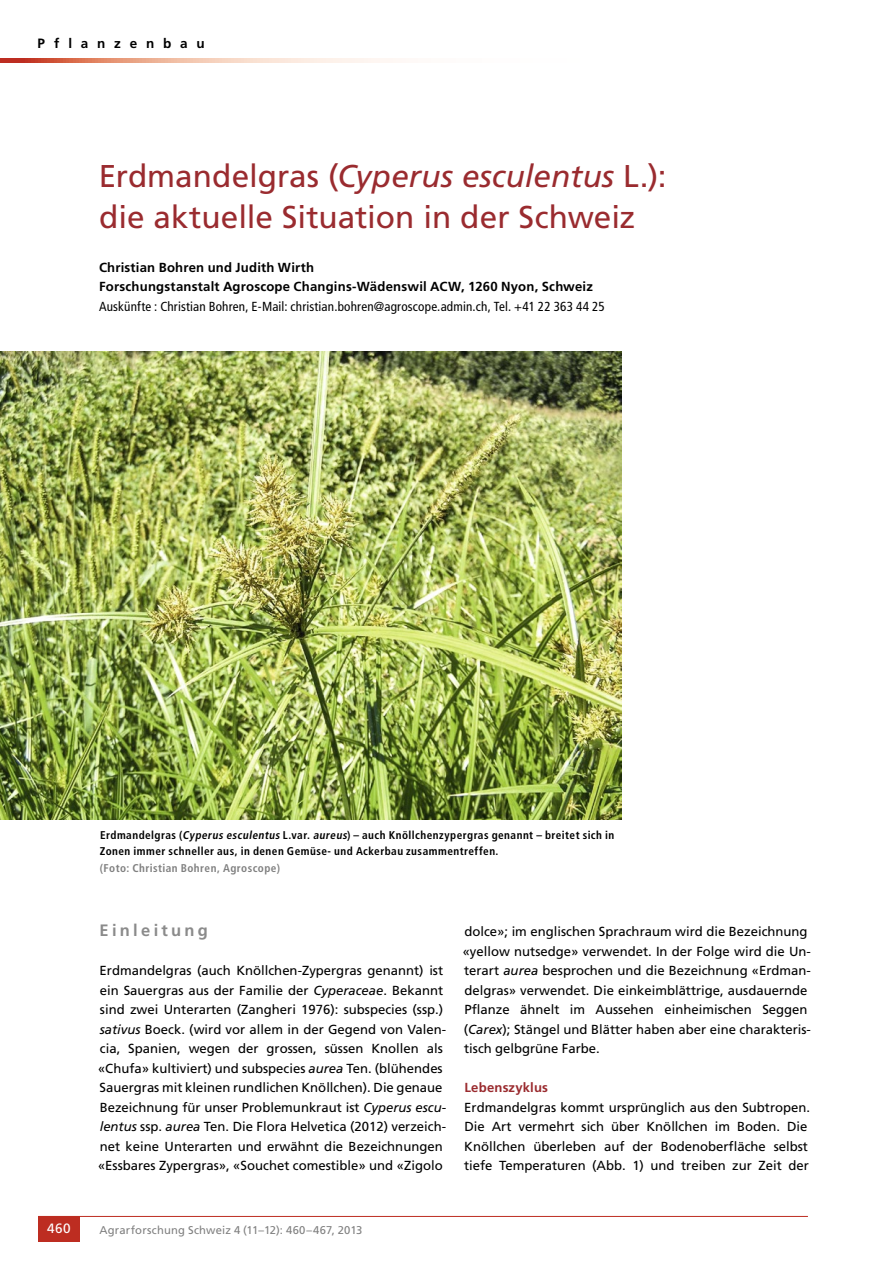
<style>
.page{position:relative;width:893px;height:1263px;background:#fff}
.page>*{position:absolute;margin:0;border:0;box-sizing:border-box;transform-origin:0 0}
.t1{font:31.5px/40.5px "Frutiger LT Std";color:#9a2b2f}
.t2{font:700 16.5px "Frutiger LT Std";letter-spacing:.2em;color:#8b8b8b}
.t3{font:700 13.5px "Frutiger LT Std";letter-spacing:.65em;color:#000}
.t4{font:13.5px "Frutiger LT Std";color:#fff}
.t5{font:13.2px/19.5px "Frutiger LT Std";color:#000}
.t6{font:700 13.2px/19.5px "Frutiger LT Std";letter-spacing:.015em;color:#000}
.t7{font:condensed 13.2px "Frutiger LT Std";letter-spacing:.015em;color:#000}
.t8{font:700 13.2px "Frutiger LT Std";letter-spacing:.01em;color:#9a2b2f}
.t9{font:700 condensed 11.25px/16.5px "Frutiger LT Std";letter-spacing:.04em;color:#000}
.t10{font:11.25px "Frutiger LT Std";letter-spacing:.015em;color:#808080}
.t11{font:700 condensed 11.25px "Frutiger LT Std";letter-spacing:.04em;color:#808080}
.s1{font-style:italic}
</style>
<div class="page">
<hr style="left:38px;top:1216px;width:770px;height:1px;background:#bd2d21">
<div style="left:38px;top:1216px;width:42px;height:26px;background:#bd2d21"></div>
<svg style="left:0;top:58px;width:396px;height:5px"></svg>
<img style="left:0;top:351px;width:621px;height:468px">
<p class="t3" style="left:38px;top:36px;width:169px">Pflanzenbau</p>
<h1 class="t1" style="left:99px;top:156px;width:569px">Erdmandelgras (<span class="s1">Cyperus esculentus</span> L.): die aktuelle Situation in der Schweiz</h1>
<p class="t6" style="left:99px;top:258px;width:495px">Christian Bohren und Judith Wirth<br>Forschungstanstalt Agroscope Changins-Wädenswil ACW, 1260 Nyon, Schweiz</p>
<p class="t7" style="left:99px;top:299px;width:507px">Auskünfte : Christian Bohren, E-Mail: christian.bohren@agroscope.admin.ch, Tel. +41 22 363 44 25</p>
<p class="t9" style="left:100px;top:826px;width:516px">Erdmandelgras (<span class="s1">Cyperus esculentus</span> L.var. <span class="s1">aureus</span>) – auch Knöllchenzypergras genannt – breitet sich in<br>Zonen immer schneller aus, in denen Gemüse- und Ackerbau zusammentreffen.</p>
<p class="t11" style="left:100px;top:861px;width:182px">(Foto: Christian Bohren, Agroscope)</p>
<p class="t2" style="left:100px;top:921px;width:110px">Einleitung</p>
<p class="t5" style="left:98px;top:961px;width:350px">Erdmandelgras (auch Knöllchen-Zypergras genannt) ist ein Sauergras aus der Familie der <span class="s1">Cyperaceae</span>. Bekannt sind zwei Unterarten (Zangheri 1976): subspecies (ssp.) <span class="s1">sativus</span> Boeck. (wird vor allem in der Gegend von Valen&shy;cia, Spanien, wegen der grossen, süssen Knollen als «Chufa» kultiviert) und subspecies <span class="s1">aurea</span> Ten. (blühendes Sauergras mit kleinen rundlichen Knöllchen). Die genaue Bezeichnung für unser Problemunkraut ist <span class="s1">Cyperus escu&shy;lentus</span> ssp. <span class="s1">aurea</span> Ten. Die Flora Helvetica (2012) verzeich&shy;net keine Unterarten und erwähnt die Bezeichnungen «Essbares Zypergras», «Souchet comestible» und «Zigolo</p>
<p class="t5" style="left:463px;top:922px;width:350px">dolce»; im englischen Sprachraum wird die Bezeichnung «yellow nutsedge» verwendet. In der Folge wird die Un&shy;terart <span class="s1">aurea</span> besprochen und die Bezeichnung «Erdman&shy;delgras» verwendet. Die einkeimblättrige, ausdauernde Pflanze ähnelt im Aussehen einheimischen Seggen (<span class="s1">Carex</span>); Stängel und Blätter haben aber eine charakteris&shy;tisch gelbgrüne Farbe.</p>
<p class="t8" style="left:464px;top:1080px;width:85px">Lebenszyklus</p>
<p class="t5" style="left:464px;top:1097px;width:347px">Erdmandelgras kommt ursprünglich aus den Subtropen.<br>Die Art vermehrt sich über Knöllchen im Boden. Die Knöllchen überleben auf der Bodenoberfläche selbst tiefe Temperaturen (Abb. 1) und treiben zur Zeit der</p>
<p class="t4" style="left:47px;top:1221px;width:25px">460</p>
<p class="t10" style="left:99px;top:1223px;width:264px">Agrarforschung Schweiz 4 (11–12): 460–467, 2013</p>
</div>
